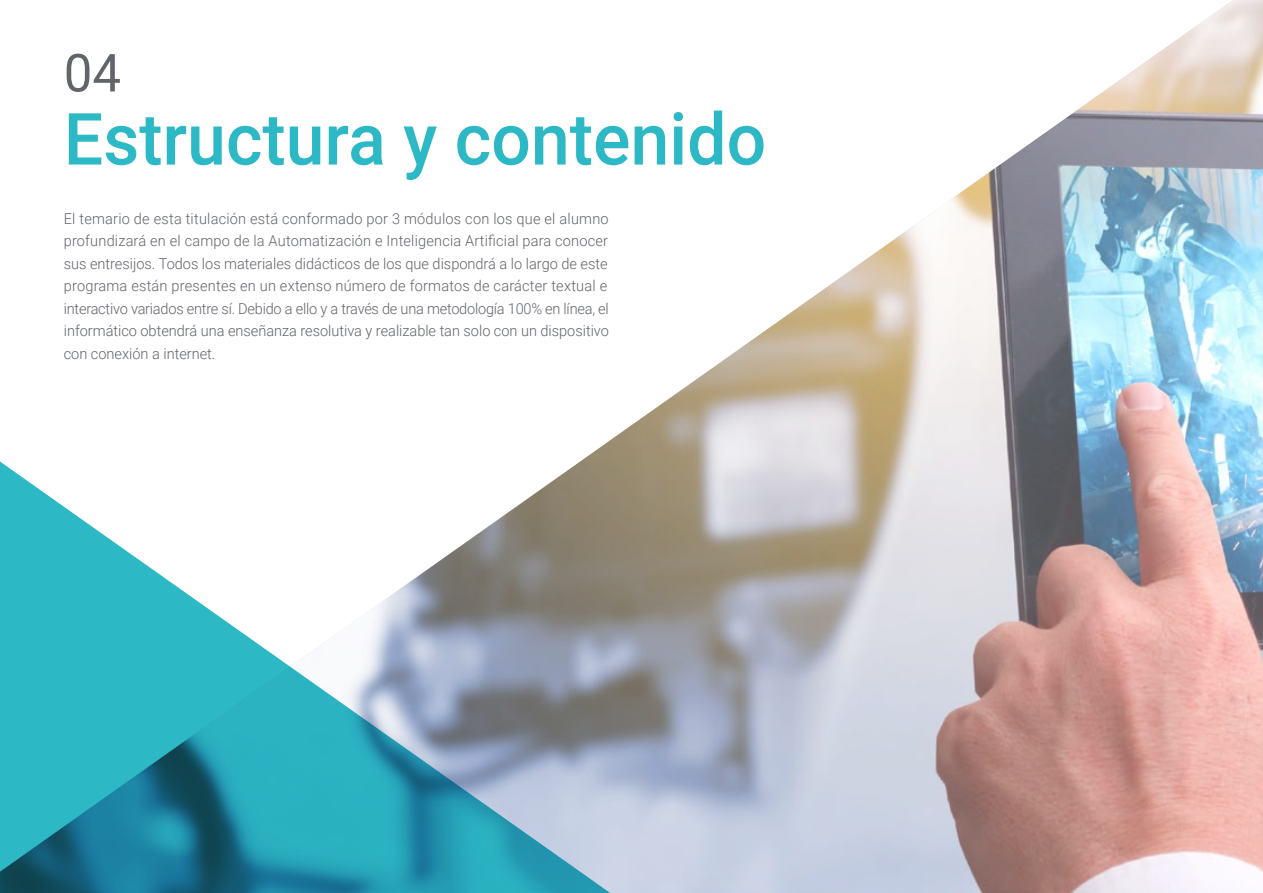
<style>
.page{position:relative;width:1263px;height:893px;background:#fff}
.page>*{position:absolute;margin:0;border:0;box-sizing:border-box;transform-origin:0 0}
.t1{font:500 72px "Roboto";color:#2db8c5}
.t2{font:52.5px "Roboto";color:#61646a}
.t3{font:300 15px/22.5px "Roboto";color:#61646a;text-align:justify}
</style>
<div class="page">
<img style="left:602px;top:0;width:661px;height:893px">
<svg style="left:0;top:446px;width:640px;height:447px"></svg>
<h2 class="t2" style="left:64px;top:36px;width:59px">04</h2>
<h1 class="t1" style="left:64px;top:89px;width:704px">Estructura y contenido</h1>
<p class="t3" style="left:64px;top:207px;width:547px">El temario de esta titulación está conformado por 3 módulos con los que el alumno profundizará en el campo de la Automatización e Inteligencia Artificial para conocer sus entresijos. Todos los materiales didácticos de los que dispondrá a lo largo de este programa están presentes en un extenso número de formatos de carácter textual e interactivo variados entre sí. Debido a ello y a través de una metodología 100% en línea, el informático obtendrá una enseñanza resolutiva y realizable tan solo con un dispositivo con conexión a internet.</p>
</div>
